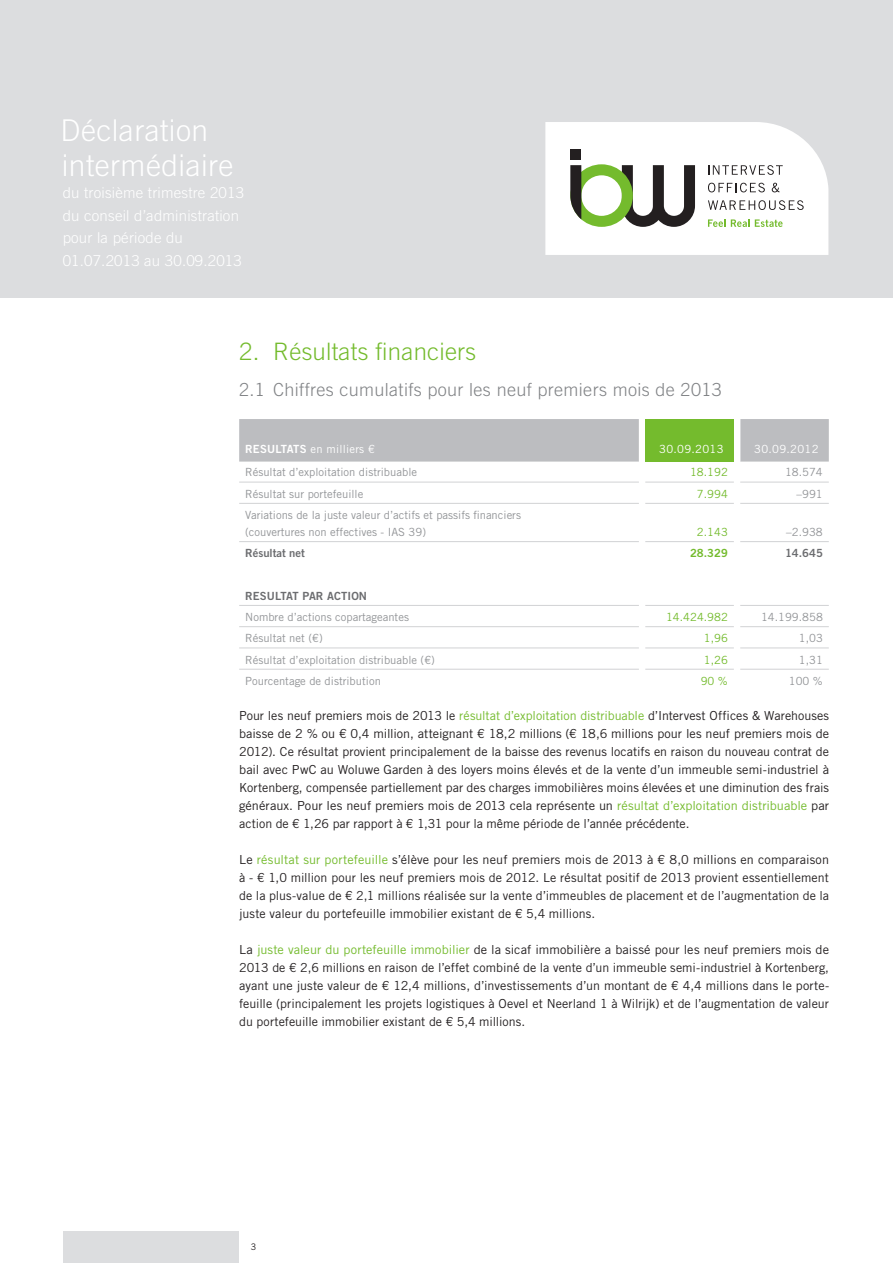
<style>
.page{position:relative;width:893px;height:1263px;background:#fff}
.page>*{position:absolute;margin:0;border:0;box-sizing:border-box;transform-origin:0 0}
.t1{font:300 30px/34.5px "Trade Gothic LT Std";letter-spacing:.015em;color:#fff}
.t2{font:300 24px "Trade Gothic LT Std";letter-spacing:.01em;color:#74bb2d}
.t3{font:300 18px "Trade Gothic LT Std";letter-spacing:.02em;color:#808285}
.t4{font:300 15px/22.5px "Trade Gothic LT Std";letter-spacing:.015em;color:#fff}
.t5{font:12.45px/18px "Trade Gothic LT Std";color:#231f20;text-align:justify}
.t6{font:11.25px/16.5px "Trade Gothic LT Std";color:#939598}
.t7{font:11.25px "Trade Gothic LT Std";letter-spacing:.025em;color:#fff}
.t8{font:11.25px "Trade Gothic LT Std";color:#74bb2d}
.t9{font:11.25px "Trade Gothic LT Std Bd 2";color:#6c6d70}
.t10{font:11.25px "Trade Gothic LT Std Bd 2";color:#74bb2d}
.t11{font:9px "Trade Gothic LT Std";color:#231f20}
.s1{font-family:"Trade Gothic LT Std Bd 2"}
.s2{color:#74bb2d}
</style>
<div class="page">
<div style="left:64px;top:1231px;width:175px;height:32px;background:#dcdddf"></div>
<div style="left:0;top:0;width:893px;height:298px;background:#dcdddf"></div>
<svg style="left:545px;top:122px;width:283px;height:133px"></svg>
<div style="left:239px;top:419px;width:590px;height:43px;background:#bcbdc0"></div>
<div style="left:645px;top:419px;width:89px;height:43px;background:#74bb2d"></div>
<hr style="left:239px;top:482px;width:400px;height:1px;background:#d1d2d4">
<hr style="left:645px;top:482px;width:89px;height:1px;background:#d1d2d4">
<hr style="left:740px;top:482px;width:89px;height:1px;background:#d1d2d4">
<hr style="left:239px;top:503px;width:400px;height:1px;background:#d1d2d4">
<hr style="left:645px;top:503px;width:89px;height:1px;background:#d1d2d4">
<hr style="left:740px;top:503px;width:89px;height:1px;background:#d1d2d4">
<hr style="left:239px;top:541px;width:400px;height:1px;background:#d1d2d4">
<hr style="left:645px;top:541px;width:89px;height:1px;background:#d1d2d4">
<hr style="left:740px;top:541px;width:89px;height:1px;background:#d1d2d4">
<hr style="left:645px;top:626px;width:89px;height:1px;background:#d1d2d4">
<hr style="left:740px;top:626px;width:89px;height:1px;background:#d1d2d4">
<hr style="left:645px;top:648px;width:89px;height:1px;background:#d1d2d4">
<hr style="left:740px;top:648px;width:89px;height:1px;background:#d1d2d4">
<hr style="left:239px;top:626px;width:400px;height:1px;background:#d1d2d4">
<hr style="left:239px;top:648px;width:400px;height:1px;background:#d1d2d4">
<hr style="left:239px;top:605px;width:400px;height:1px;background:#d1d2d4">
<hr style="left:645px;top:605px;width:89px;height:1px;background:#d1d2d4">
<hr style="left:740px;top:605px;width:89px;height:1px;background:#d1d2d4">
<hr style="left:239px;top:669px;width:400px;height:1px;background:#d1d2d4">
<hr style="left:645px;top:669px;width:89px;height:1px;background:#d1d2d4">
<hr style="left:740px;top:669px;width:89px;height:1px;background:#d1d2d4">
<h1 class="t1" style="left:61px;top:113px;width:174px">Déclaration intermédiaire</h1>
<p class="t4" style="left:63px;top:181px;width:183px">du troisième trimestre 2013 du conseil d’administration pour la période du<br>01.07.2013 au 30.09.2013</p>
<h2 class="t2" style="left:239px;top:337px;width:239px">2. Résultats financiers</h2>
<h3 class="t3" style="left:239px;top:379px;width:484px">2.1 Chiffres cumulatifs pour les neuf premiers mois de 2013</h3>
<p class="t7" style="left:245px;top:442px;width:131px"><span class="s1">RESULTATS</span> en milliers €</p>
<p class="t7" style="left:659px;top:442px;width:66px">30.09.2013</p>
<p class="t7" style="left:754px;top:442px;width:66px">30.09.2012</p>
<p class="t6" style="left:245px;top:464px;width:173px">Résultat d’exploitation distribuable</p>
<p class="t8" style="left:690px;top:466px;width:39px">18.192</p>
<p class="t6" style="left:785px;top:464px;width:39px">18.574</p>
<p class="t6" style="left:245px;top:485px;width:120px">Résultat sur portefeuille</p>
<p class="t8" style="left:697px;top:487px;width:32px">7.994</p>
<p class="t6" style="left:797px;top:485px;width:28px">–991</p>
<p class="t6" style="left:245px;top:507px;width:277px">Variations de la juste valeur d’actifs et passifs financiers (couvertures non effectives - IAS 39)</p>
<p class="t8" style="left:697px;top:525px;width:32px">2.143</p>
<p class="t6" style="left:786px;top:523px;width:38px">–2.938</p>
<p class="t9" style="left:245px;top:546px;width:61px">RÉSULTAT NET</p>
<p class="t10" style="left:690px;top:546px;width:39px">28.329</p>
<p class="t9" style="left:785px;top:546px;width:39px">14.645</p>
<p class="t9" style="left:245px;top:589px;width:16px">RESULTAT</p>
<p class="t9" style="left:302px;top:589px;width:66px">PAR ACTION</p>
<p class="t6" style="left:245px;top:609px;width:165px">Nombre d’actions copartageantes</p>
<p class="t8" style="left:666px;top:610px;width:63px">14.424.982</p>
<p class="t6" style="left:761px;top:609px;width:63px">14.199.858</p>
<p class="t6" style="left:245px;top:630px;width:79px">Résultat net (€)</p>
<p class="t8" style="left:704px;top:631px;width:26px">1,96</p>
<p class="t6" style="left:799px;top:630px;width:26px">1,03</p>
<p class="t6" style="left:245px;top:651px;width:191px">Résultat d’exploitation distribuable (€)</p>
<p class="t8" style="left:704px;top:653px;width:26px">1,26</p>
<p class="t6" style="left:799px;top:651px;width:26px">1,31</p>
<p class="t6" style="left:245px;top:672px;width:137px">Pourcentage de distribution</p>
<p class="t8" style="left:701px;top:674px;width:29px">90 %</p>
<p class="t6" style="left:789px;top:672px;width:36px">100 %</p>
<p class="t5" style="left:239px;top:706px;width:591px">Pour les neuf premiers mois de 2013 le <span class="s2">résultat d’exploitation distribuable</span> d’Intervest Offices &amp; Warehouses baisse de 2 % ou € 0,4 million, atteignant € 18,2 millions (€ 18,6 millions pour les neuf premiers mois de 2012). Ce résultat provient principalement de la baisse des revenus locatifs en raison du nouveau contrat de bail avec PwC au Woluwe Garden à des loyers moins élevés et de la vente d’un immeuble semi-industriel à Kortenberg, compensée partiellement par des charges immobilières moins élevées et une diminution des frais généraux. Pour les neuf premiers mois de 2013 cela représente un <span class="s2">résultat d’exploitation distribuable</span> par action de € 1,26 par rapport à € 1,31 pour la même période de l’année précédente.</p>
<p class="t5" style="left:239px;top:850px;width:591px">Le <span class="s2">résultat sur portefeuille</span> s’élève pour les neuf premiers mois de 2013 à € 8,0 millions en comparaison à - € 1,0 million pour les neuf premiers mois de 2012. Le résultat positif de 2013 provient essentiellement de la plus-value de € 2,1 millions réalisée sur la vente d’immeubles de placement et de l’augmentation de la juste valeur du portefeuille immobilier existant de € 5,4 millions.</p>
<p class="t5" style="left:239px;top:940px;width:591px">La <span class="s2">juste valeur du portefeuille immobilier</span> de la sicaf immobilière a baissé pour les neuf premiers mois de 2013 de € 2,6 millions en raison de l’effet combiné de la vente d’un immeuble semi-industriel à Kortenberg, ayant une juste valeur de € 12,4 millions, d’investissements d’un montant de € 4,4 millions dans le porte&shy;feuille (principalement les projets logistiques à Oevel et Neerland 1 à Wilrijk) et de l’augmentation de valeur du portefeuille immobilier existant de € 5,4 millions.</p>
<p class="t11" style="left:251px;top:1241px;width:7px">3</p>
</div>
